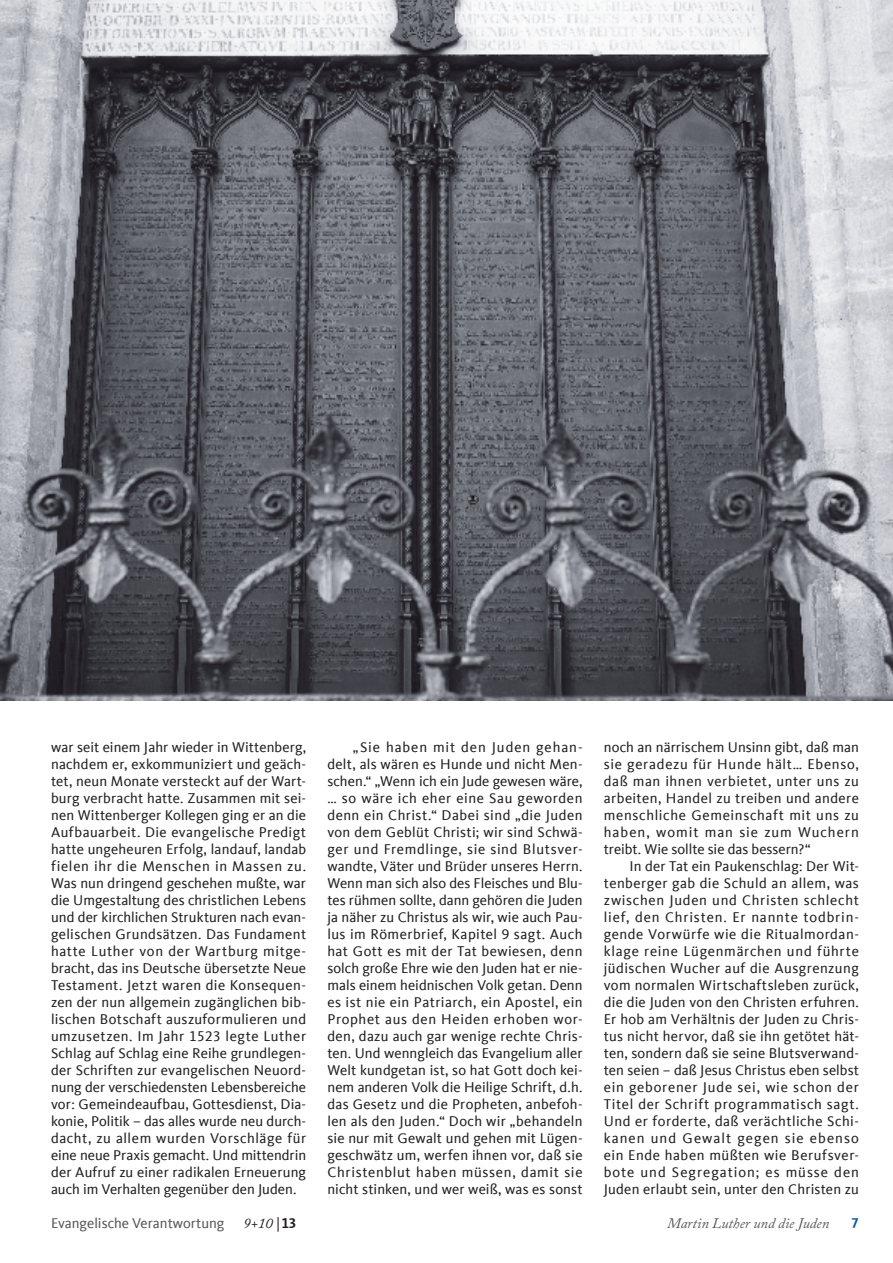
<style>
.page{position:relative;width:893px;height:1263px;background:#fff}
.page>*{position:absolute;margin:0;border:0;box-sizing:border-box;transform-origin:0 0}
.t1{font:14.55px/17px "CDU Kievit Tab";letter-spacing:.01em;color:#231f20;text-align:justify}
.t2{font:14.55px "CDU Kievit Tab";color:#57585a}
.t3{font:italic 14.55px "Adobe Caslon Pro";color:#57585a}
.t4{font:italic 14.55px "Adobe Caslon Pro";color:#231f20}
.t5{font:700 14.55px "CDU Kievit Tab";color:#015aaa}
.s1{font-family:"CDU Kievit Tab";font-style:normal}
.s2{font-family:"CDU Kievit Tab";font-weight:700;font-style:normal}
</style>
<div class="page">
<img style="left:0;top:0;width:893px;height:701px">
<p class="t1" style="left:51px;top:739px;width:257px">war seit einem Jahr wieder in Wittenberg, nachdem er, exkommuniziert und geäch&shy;tet, neun Monate versteckt auf der Wart&shy;burg verbracht hatte. Zusammen mit sei&shy;nen Wittenberger Kollegen ging er an die Aufbauarbeit. Die evangelische Predigt hatte ungeheuren Erfolg, landauf, landab fielen ihr die Menschen in Massen zu.<br>Was nun dringend geschehen mußte, war die Umgestaltung des christlichen Lebens und der kirchlichen Strukturen nach evan&shy;gelischen Grundsätzen. Das Fundament hatte Luther von der Wartburg mitge&shy;bracht, das ins Deutsche übersetzte Neue Testament. Jetzt waren die Konsequen&shy;zen der nun allgemein zugänglichen bib&shy;lischen Botschaft auszuformulieren und umzusetzen. Im Jahr 1523 legte Luther Schlag auf Schlag eine Reihe grundlegen&shy;der Schriften zur evangelischen Neuord&shy;nung der verschiedensten Lebensbereiche vor: Gemeindeaufbau, Gottesdienst, Dia&shy;konie, Politik – das alles wurde neu durch&shy;dacht, zu allem wurden Vorschläge für eine neue Praxis gemacht. Und mittendrin der Aufruf zu einer radikalen Erneuerung auch im Verhalten gegenüber den Juden.</p>
<p class="t1" style="left:327px;top:739px;width:257px;text-indent:26px">„Sie haben mit den Juden gehan&shy;delt, als wären es Hunde und nicht Men&shy;schen.“ „Wenn ich ein Jude gewesen wäre, … so wäre ich eher eine Sau geworden denn ein Christ.“ Dabei sind „die Juden von dem Geblüt Christi; wir sind Schwä&shy;ger und Fremdlinge, sie sind Blutsver&shy;wandte, Väter und Brüder unseres Herrn.<br>Wenn man sich also des Fleisches und Blu&shy;tes rühmen sollte, dann gehören die Juden ja näher zu Christus als wir, wie auch Pau&shy;lus im Römerbrief, Kapitel 9 sagt. Auch hat Gott es mit der Tat bewiesen, denn solch große Ehre wie den Juden hat er nie&shy;mals einem heidnischen Volk getan. Denn es ist nie ein Patriarch, ein Apostel, ein Prophet aus den Heiden erhoben wor&shy;den, dazu auch gar wenige rechte Chris&shy;ten. Und wenngleich das Evangelium aller Welt kundgetan ist, so hat Gott doch kei&shy;nem anderen Volk die Heilige Schrift, d.h. das Gesetz und die Propheten, anbefoh&shy;len als den Juden.“ Doch wir „behandeln sie nur mit Gewalt und gehen mit Lügen&shy;geschwätz um, werfen ihnen vor, daß sie Christenblut haben müssen, damit sie nicht stinken, und wer weiß, was es sonst</p>
<p class="t1" style="left:604px;top:739px;width:257px">noch an närrischem Unsinn gibt, daß man sie geradezu für Hunde hält… Ebenso, daß man ihnen verbietet, unter uns zu arbeiten, Handel zu treiben und andere menschliche Gemeinschaft mit uns zu haben, womit man sie zum Wuchern treibt. Wie sollte sie das bessern?“</p>
<p class="t1" style="left:604px;top:858px;width:257px;text-indent:26px">In der Tat ein Paukenschlag: Der Wit&shy;tenberger gab die Schuld an allem, was zwischen Juden und Christen schlecht lief, den Christen. Er nannte todbrin&shy;gende Vorwürfe wie die Ritualmordan&shy;klage reine Lügenmärchen und führte jüdischen Wucher auf die Ausgrenzung vom normalen Wirtschaftsleben zurück, die die Juden von den Christen erfuhren.<br>Er hob am Verhältnis der Juden zu Chris&shy;tus nicht hervor, daß sie ihn getötet hät&shy;ten, sondern daß sie seine Blutsverwand&shy;ten seien – daß Jesus Christus eben selbst ein geborener Jude sei, wie schon der Titel der Schrift programmatisch sagt.<br>Und er forderte, daß verächtliche Schi&shy;kanen und Gewalt gegen sie ebenso ein Ende haben müßten wie Berufsver&shy;bote und Segregation; es müsse den Juden erlaubt sein, unter den Christen zu</p>
<p class="t2" style="left:51px;top:1215px;width:175px">Evangelische Verantwortung</p>
<p class="t4" style="left:244px;top:1214px;width:54px">9+10 <span class="s1">|</span><span class="s2">13</span></p>
<p class="t3" style="left:667px;top:1214px;width:164px">Martin Luther und die Juden</p>
<p class="t5" style="left:851px;top:1215px;width:9px">7</p>
</div>
